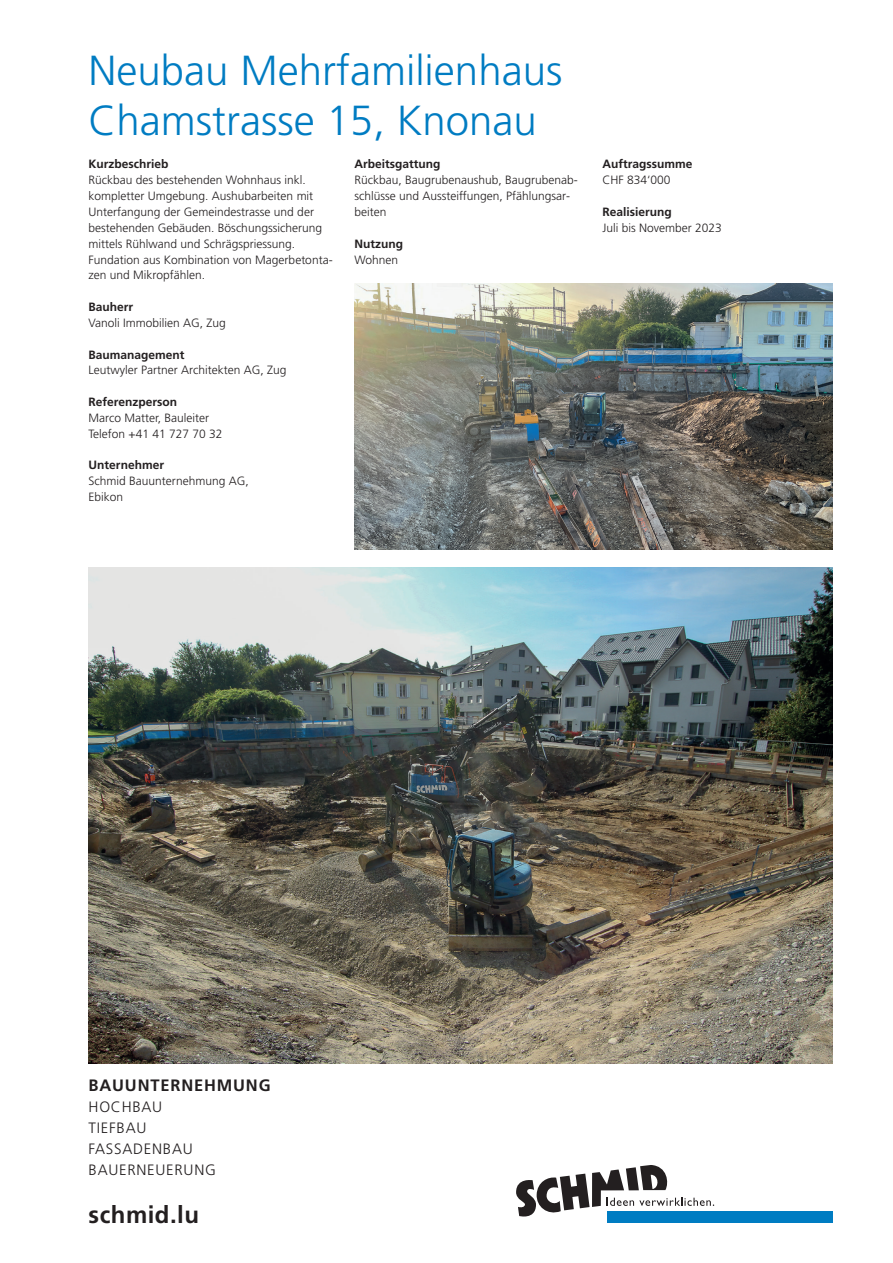
<style>
.page{position:relative;width:893px;height:1263px;background:#fff}
.page>*{position:absolute;margin:0;border:0;box-sizing:border-box;transform-origin:0 0}
.t1{font:300 42px/50.4px "Frutiger LT Std";color:#007cc2}
.t2{font:700 24px "Frutiger LT Std";letter-spacing:.02em;color:#231f20}
.t3{font:700 16.5px "Frutiger LT Std";letter-spacing:.05em;color:#231f20}
.t4{font:300 15px/21px "Frutiger LT Std";letter-spacing:.05em;color:#231f20}
.t5{font:300 12px/15.9px "Frutiger LT Std";color:#231f20}
.t6{font:700 12px "Frutiger LT Std";color:#231f20}
</style>
<div class="page">
<div style="left:607px;top:1211px;width:226px;height:11px;background:#007cc2"></div>
<svg style="left:516px;top:1165px;width:198px;height:52px"></svg>
<img style="left:89px;top:567px;width:744px;height:496px">
<img style="left:354px;top:283px;width:479px;height:266px">
<h1 class="t1" style="left:89px;top:46px;width:475px">Neubau Mehrfamilienhaus<br>Chamstrasse 15, Knonau</h1>
<p class="t6" style="left:89px;top:157px;width:82px">Kurzbeschrieb</p>
<p class="t5" style="left:89px;top:172px;width:246px">Rückbau des bestehenden Wohnhaus inkl. kompletter Umgebung. Aushubarbeiten mit Unterfangung der Gemeindestrasse und der bestehenden Gebäuden. Böschungssicherung mittels Rühlwand und Schrägspriessung.<br>Fundation aus Kombination von Magerbetonta&shy;zen und Mikropfählen.</p>
<p class="t6" style="left:89px;top:300px;width:46px">Bauherr</p>
<p class="t5" style="left:89px;top:315px;width:139px">Vanoli Immobilien AG, Zug</p>
<p class="t6" style="left:89px;top:347px;width:98px">Baumanagement</p>
<p class="t5" style="left:89px;top:362px;width:199px">Leutwyler Partner Architekten AG, Zug</p>
<p class="t6" style="left:89px;top:395px;width:90px">Referenzperson</p>
<p class="t5" style="left:89px;top:410px;width:135px">Marco Matter, Bauleiter<br>Telefon +41 41 727 70 32</p>
<p class="t6" style="left:89px;top:458px;width:77px">Unternehmer</p>
<p class="t5" style="left:89px;top:473px;width:162px">Schmid Bauunternehmung AG,<br>Ebikon</p>
<p class="t6" style="left:354px;top:157px;width:88px">Arbeitsgattung</p>
<p class="t5" style="left:354px;top:172px;width:225px">Rückbau, Baugrubenaushub, Baugrubenab&shy;schlüsse und Aussteiffungen, Pfählungsar&shy;beiten</p>
<p class="t6" style="left:354px;top:236px;width:50px">Nutzung</p>
<p class="t5" style="left:354px;top:252px;width:45px">Wohnen</p>
<p class="t6" style="left:602px;top:157px;width:91px">Auftragssumme</p>
<p class="t5" style="left:602px;top:172px;width:70px">CHF 834‘000</p>
<p class="t6" style="left:602px;top:205px;width:71px">Realisierung</p>
<p class="t5" style="left:602px;top:220px;width:121px">Juli bis November 2023</p>
<h3 class="t3" style="left:89px;top:1075px;width:184px">BAUUNTERNEHMUNG</h3>
<p class="t4" style="left:89px;top:1096px;width:129px">HOCHBAU<br>TIEFBAU<br>FASSADENBAU<br>BAUERNEUERUNG</p>
<h2 class="t2" style="left:89px;top:1200px;width:112px">schmid.lu</h2>
</div>
